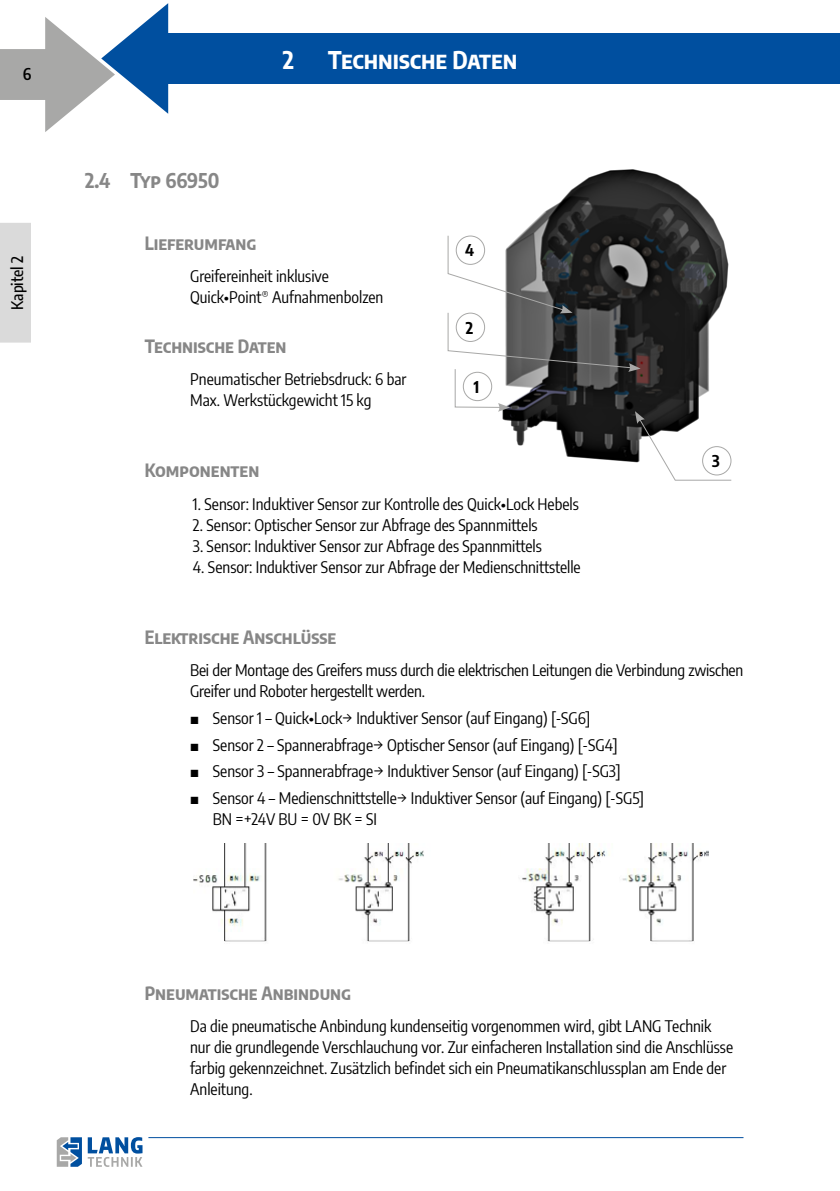
<style>
.page{position:relative;width:840px;height:1191px;background:#fff}
.page>*{position:absolute;margin:0;border:0;box-sizing:border-box;transform-origin:0 0}
.t1{font:700 24px "Encode Sans Condensed";color:#fff}
.t2{font:700 20px "Encode Sans Condensed";color:#878787}
.t3{font:700 18px "Encode Sans Condensed";color:#878787}
.t4{font:16px/21px "Encode Sans Condensed";color:#000}
.t5{font:500 16px "Encode Sans Condensed";color:#000}
.t6{font:700 16px "Encode Sans Condensed";color:#000}
.t7{font:600 16px "Encode Sans Condensed";color:#000}
</style>
<div class="page">
<div style="left:162px;top:33px;width:677px;height:51px;background:#004f9f"></div>
<svg style="left:0;top:3px;width:169px;height:129px"></svg>
<hr style="left:148px;top:1137px;width:595px;height:1px;background:#004f9f">
<svg style="left:88px;top:1137px;width:54px;height:29px"></svg>
<svg style="left:57px;top:1137px;width:25px;height:29px"></svg>
<div style="left:0;top:63px;width:57px;height:21px;background:#a8a8a7"></div>
<div style="left:0;top:222px;width:31px;height:121px;background:#dadada"></div>
<hr style="left:0;top:342px;width:31px;height:1px;background:#fff">
<hr style="left:0;top:222px;width:31px;height:1px;background:#fff">
<img style="left:522px;top:843px;width:185px;height:99px">
<img style="left:193px;top:843px;width:231px;height:99px">
<img style="left:520px;top:169px;width:212px;height:295px">
<svg style="left:447px;top:235px;width:284px;height:246px"></svg>
<div style="left:463px;top:372px;width:28px;height:29px;border:1px solid #a8a8a7;border-radius:50%"></div>
<div style="left:702px;top:446px;width:28px;height:29px;border:1px solid #a8a8a7;border-radius:50%"></div>
<div style="left:455px;top:313px;width:29px;height:29px;border:1px solid #a8a8a7;border-radius:50%"></div>
<div style="left:455px;top:236px;width:29px;height:29px;border:1px solid #a8a8a7;border-radius:50%"></div>
<p class="t7" style="left:23px;top:62px;width:10px">6</p>
<p class="t5" style="left:6px;top:310px;width:55px;rotate:-90deg">Kapitel 2</p>
<p class="t2" style="left:85px;top:166px;width:136px">2.4 Typ 66950</p>
<h1 class="t1" style="left:283px;top:42px;width:13px">2</h1>
<h1 class="t1" style="left:328px;top:42px;width:190px">Technische Daten</h1>
<p class="t3" style="left:145px;top:229px;width:113px">Lieferumfang</p>
<p class="t4" style="left:190px;top:265px;width:194px">Greifereinheit inklusive<br>Quick•Point<sup>®</sup> Aufnahmenbolzen</p>
<p class="t3" style="left:145px;top:333px;width:143px">Technische Daten</p>
<p class="t4" style="left:190px;top:368px;width:218px">Pneumatischer Betriebsdruck: 6 bar<br>Max. Werkstückgewicht 15 kg</p>
<p class="t6" style="left:465px;top:238px;width:10px">4</p>
<p class="t6" style="left:465px;top:315px;width:9px">2</p>
<p class="t6" style="left:473px;top:375px;width:7px">1</p>
<p class="t3" style="left:145px;top:457px;width:116px">Komponenten</p>
<p class="t4" style="left:193px;top:492px;width:387px">1. Sensor: Induktiver Sensor zur Kontrolle des Quick•Lock Hebels</p>
<p class="t4" style="left:193px;top:513px;width:346px">2. Sensor: Optischer Sensor zur Abfrage des Spannmittels</p>
<p class="t4" style="left:193px;top:534px;width:350px">3. Sensor: Induktiver Sensor zur Abfrage des Spannmittels</p>
<p class="t4" style="left:193px;top:555px;width:389px">4. Sensor: Induktiver Sensor zur Abfrage der Medienschnittstelle</p>
<p class="t6" style="left:711px;top:449px;width:9px">3</p>
<p class="t3" style="left:145px;top:623px;width:193px">Elektrische Anschlüsse</p>
<p class="t4" style="left:190px;top:659px;width:554px">Bei der Montage des Greifers muss durch die elektrischen Leitungen die Verbindung zwischen<br>Greifer und Roboter hergestellt werden.</p>
<p class="t4" style="left:213px;top:704px;width:432px;line-height:26.6px">Sensor 1 – Quick•Lock→ Induktiver Sensor (auf Eingang) [-SG6]<br>Sensor 2 – Spannerabfrage→ Optischer Sensor (auf Eingang) [-SG4] Sensor 3 – Spannerabfrage→ Induktiver Sensor (auf Eingang) [-SG3] Sensor 4 – Medienschnittstelle→ Induktiver Sensor (auf Eingang) [-SG5]</p>
<p class="t4" style="left:213px;top:807px;width:166px">BN =+24V BU = 0V BK = SI</p>
<p class="t3" style="left:145px;top:979px;width:208px">Pneumatische Anbindung</p>
<p class="t4" style="left:190px;top:1015px;width:544px">Da die pneumatische Anbindung kundenseitig vorgenommen wird, gibt LANG Technik nur die grundlegende Verschlauchung vor. Zur einfacheren Installation sind die Anschlüsse farbig gekennzeichnet. Zusätzlich befindet sich ein Pneumatikanschlussplan am Ende der Anleitung.</p>
</div>
